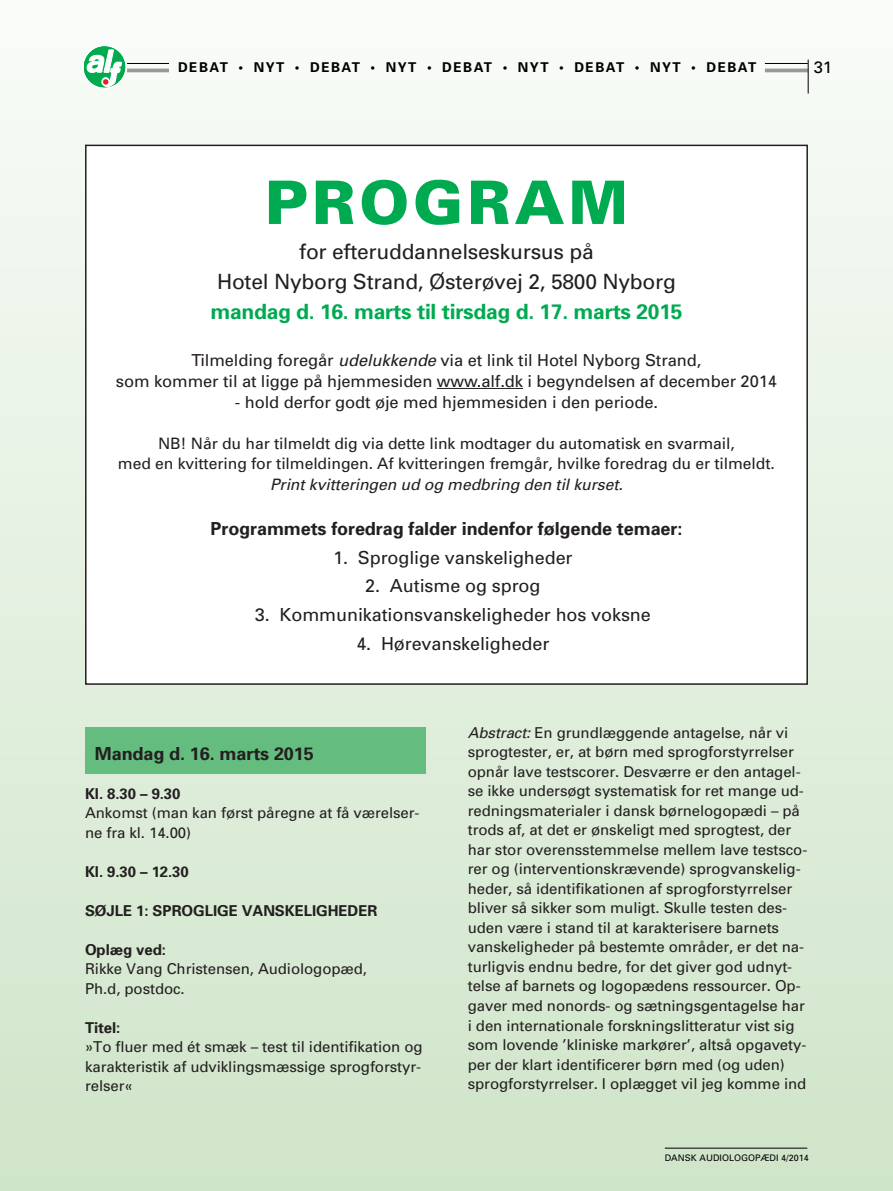
<style>
.page{position:relative;width:893px;height:1191px;background:#fff}
.page>*{position:absolute;margin:0;border:0;box-sizing:border-box;transform-origin:0 0}
.t1{font:60px "Univers Black+HPLBVO";letter-spacing:.065em;color:#00aa51}
.t2{font:21px/30px "Univers+UPHQDV";letter-spacing:-.01em;color:#231f20;text-align:center}
.t3{font:21px "Univers Bold+AQTETZ";letter-spacing:-.01em;color:#00aa51}
.t4{font:18px "Univers+UPHQDV";letter-spacing:-.005em;color:#231f20}
.t5{font:18px "Univers Bold+AQTETZ";letter-spacing:-.005em;color:#231f20}
.t6{font:16.5px/21px "Univers+UPHQDV";letter-spacing:-.005em;color:#231f20;text-align:center}
.t7{font:16.5px "Univers";color:#000}
.t8{font:15.75px/20.2px "Univers+UPHQDV";letter-spacing:-.005em;color:#231f20;text-align:center}
.t9{font:15.75px "Univers Oblique+LFZUXS";letter-spacing:-.005em;color:#231f20}
.t10{font:15px/19.5px "Univers+UPHQDV";letter-spacing:-.005em;color:#231f20}
.t11{font:15px "Univers Bold+AQTETZ";letter-spacing:-.005em;color:#231f20}
.t12{font:700 13.5px "Univers";letter-spacing:.11em;color:#000}
.t13{font:9px "Univers";color:#000}
.s1{font-family:"Univers Oblique+LFZUXS"}
</style>
<div class="page">
<div style="left:0;top:0;width:893px;height:1191px;background:linear-gradient(to bottom,#f7f9f6,#cfe4c9)"></div>
<hr style="left:127px;top:63px;width:42px;height:1px;background:#000">
<hr style="left:765px;top:63px;width:43px;height:1px;background:#000">
<hr style="left:127px;top:69px;width:42px;height:3px;background:#999">
<hr style="left:765px;top:69px;width:43px;height:3px;background:#999">
<svg style="left:82px;top:45px;width:45px;height:44px"></svg>
<hr style="left:808px;top:60px;width:1px;height:34px;background:#000">
<hr style="left:665px;top:1147px;width:142px;height:1px;background:#000">
<img style="left:88px;top:148px;width:717px;height:534px">
<div style="left:85px;top:726px;width:340px;height:47px;background:#64bd7e"></div>
<hr style="left:437px;top:388px;width:86px;height:1px;background:#231f20">
<p class="t12" style="left:178px;top:62px;width:580px">DEBAT • NYT • DEBAT • NYT • DEBAT • NYT • DEBAT • NYT • DEBAT</p>
<p class="t7" style="left:814px;top:61px;width:20px">31</p>
<h1 class="t1" style="left:265px;top:181px;width:365px">PROGRAM</h1>
<h2 class="t2" style="left:217px;top:239px;width:460px">for efteruddannelseskursus på<br>Hotel Nyborg Strand, Østerøvej 2, 5800 Nyborg</h2>
<h2 class="t3" style="left:210px;top:304px;width:474px">mandag d. 16. marts til tirsdag d. 17. marts 2015</h2>
<p class="t6" style="left:116px;top:351px;width:662px">Tilmelding foregår <span class="s1">udelukkende</span> via et link til Hotel Nyborg Strand,<br>som kommer til at ligge på hjemmesiden www.alf.dk i begyndelsen af december 2014</p>
<p class="t6" style="left:235px;top:393px;width:425px">- hold derfor godt øje med hjemmesiden i den periode.</p>
<p class="t8" style="left:118px;top:435px;width:658px">NB! Når du har tilmeldt dig via dette link modtager du automatisk en svarmail,<br>med en kvittering for tilmeldingen. Af kvitteringen fremgår, hvilke foredrag du er tilmeldt.</p>
<p class="t9" style="left:270px;top:478px;width:354px">Print kvitteringen ud og medbring den til kurset.</p>
<p class="t5" style="left:211px;top:521px;width:473px">Programmets foredrag falder indenfor følgende temaer:</p>
<p class="t4" style="left:333px;top:550px;width:241px">1. Sproglige vanskeligheder</p>
<p class="t4" style="left:365px;top:579px;width:177px">2. Autisme og sprog</p>
<p class="t4" style="left:255px;top:608px;width:397px">3. Kommunikationsvanskeligheder hos voksne</p>
<p class="t4" style="left:356px;top:637px;width:195px">4. Hørevanskeligheder</p>
<p class="t5" style="left:95px;top:746px;width:220px">Mandag d. 16. marts 2015</p>
<p class="t11" style="left:85px;top:787px;width:97px">Kl. 8.30 – 9.30</p>
<p class="t10" style="left:85px;top:804px;width:336px">Ankomst (man kan først påregne at få værelser&shy;ne fra kl. 14.00)</p>
<p class="t11" style="left:85px;top:865px;width:105px">Kl. 9.30 – 12.30</p>
<p class="t11" style="left:85px;top:904px;width:294px">SØJLE 1: SPROGLIGE VANSKELIGHEDER</p>
<p class="t11" style="left:85px;top:943px;width:82px">Oplæg ved:</p>
<p class="t10" style="left:85px;top:960px;width:283px">Rikke Vang Christensen, Audiologopæd,<br>Ph.d, postdoc.</p>
<p class="t11" style="left:85px;top:1021px;width:37px">Titel:</p>
<p class="t10" style="left:85px;top:1038px;width:339px;text-align:justify">»To fluer med ét smæk – test til identifikation og karakteristik af udviklingsmæssige sprogforstyr&shy;relser«</p>
<p class="t10" style="left:468px;top:724px;width:341px"><span class="s1">Abstract:</span> En grundlæggende antagelse, når vi sprogtes ter, er, at børn med sprogforstyrrelser opnår lave testscorer. Desværre er den antagel&shy;se ikke undersøgt systematisk for ret mange ud&shy;redningsmaterialer i dansk børnelogopædi – på trods af, at det er ønskeligt med sprogtest, der har stor overensstemmelse mellem lave testsco&shy;rer og (interventionskrævende) sprogvanskelig&shy;heder, så identifikationen af sprogforstyrrelser bliver så sikker som muligt. Skulle testen des&shy;uden være i stand til at karakterisere barnets vanskeligheder på bestemte områder, er det na&shy;turligvis endnu bedre, for det giver god udnyt&shy;telse af barnets og logopædens ressourcer. Op&shy;gaver med nonords- og sætningsgentagelse har i den internationale forskningslitteratur vist sig som lovende ’kliniske markører’, altså opgavety&shy;per der klart identificerer børn med (og uden) sprogforstyrrelser. I oplægget vil jeg komme ind</p>
<p class="t13" style="left:665px;top:1154px;width:145px">DANSK AUDIOLOGOPÆDI 4/2014</p>
</div>
